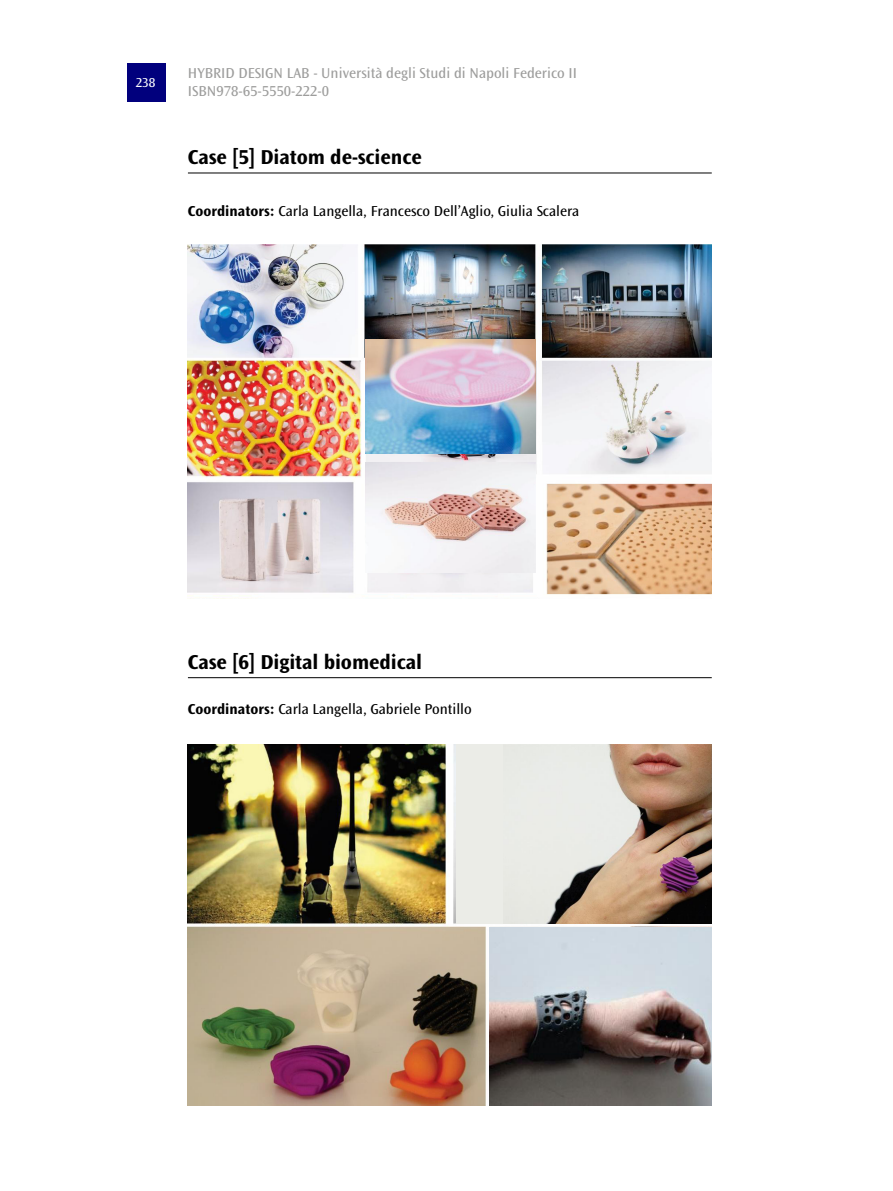
<style>
.page{position:relative;width:893px;height:1191px;background:#fff}
.page>*{position:absolute;margin:0;border:0;box-sizing:border-box;transform-origin:0 0}
.t1{font:700 21px "Ocean Sans Std";letter-spacing:-.005em;color:#000}
.t2{font:15px "Ocean Sans Std";color:#000}
.t3{font:15px/18px "Ocean Sans Std";color:#9d9d9c}
.t4{font:13.5px "Ocean Sans Std";color:#fff}
.s1{font-weight:700}
</style>
<div class="page">
<div style="left:127px;top:64px;width:38px;height:38px;background:#01007d"></div>
<hr style="left:188px;top:173px;width:524px;height:1px;background:#000">
<hr style="left:188px;top:677px;width:524px;height:1px;background:#000">
<img style="left:188px;top:245px;width:524px;height:354px">
<img style="left:366px;top:339px;width:170px;height:114px">
<img style="left:366px;top:462px;width:170px;height:110px">
<img style="left:188px;top:744px;width:524px;height:362px">
<img style="left:489px;top:927px;width:223px;height:179px">
<div style="left:456px;top:744px;width:256px;height:179px;background:#ebece7"></div>
<img style="left:546px;top:744px;width:166px;height:179px">
<p class="t4" style="left:136px;top:75px;width:21px">238</p>
<p class="t3" style="left:188px;top:64px;width:391px">HYBRID DESIGN LAB - Università degli Studi di Napoli Federico II<br>ISBN978-65-5550-222-0</p>
<h1 class="t1" style="left:188px;top:145px;width:235px">Case [5] Diatom de-science</h1>
<p class="t2" style="left:188px;top:202px;width:393px"><span class="s1">Coordinators:</span> Carla Langella, Francesco Dell’Aglio, Giulia Scalera</p>
<h1 class="t1" style="left:188px;top:650px;width:236px">Case [6] Digital biomedical</h1>
<p class="t2" style="left:188px;top:700px;width:285px"><span class="s1">Coordinators:</span> Carla Langella, Gabriele Pontillo</p>
</div>
